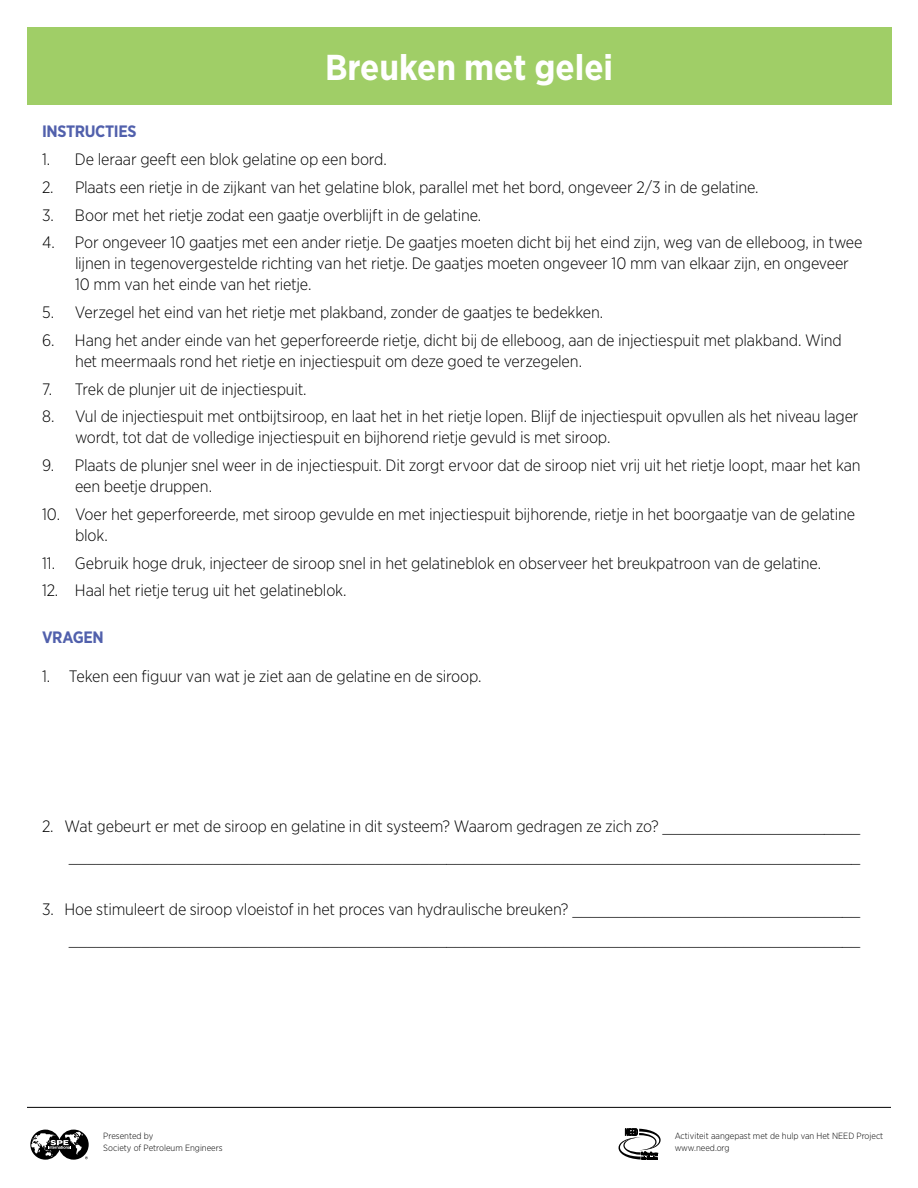
<style>
.page{position:relative;width:918px;height:1188px;background:#fff}
.page>*{position:absolute;margin:0;border:0;box-sizing:border-box;transform-origin:0 0}
.t1{font:700 36px "Gotham Narrow";color:#fff}
.t2{font:300 16.5px/21px "Gotham Narrow";letter-spacing:-.01em;color:#000}
.t3{font:700 16.5px "Gotham Narrow";letter-spacing:-.02em;color:#5160ac}
.t4{font:300 9px/12px "Gotham Narrow";color:#000}
</style>
<div class="page">
<div style="left:27px;top:27px;width:864px;height:77px;background:#a0ce67"></div>
<hr style="left:27px;top:1107px;width:864px;height:1px;background:#000">
<svg style="left:30px;top:1130px;width:59px;height:30px"></svg>
<svg style="left:619px;top:1128px;width:42px;height:32px"></svg>
<h1 class="t1" style="left:325px;top:51px;width:290px">Breuken met gelei</h1>
<p class="t3" style="left:42px;top:124px;width:96px">INSTRUCTIES</p>
<p class="t2" style="left:42px;top:150px;width:346px">1. De leraar geeft een blok gelatine op een bord.</p>
<p class="t2" style="left:42px;top:177px;width:718px">2. Plaats een rietje in de zijkant van het gelatine blok, parallel met het bord, ongeveer 2/3 in de gelatine.</p>
<p class="t2" style="left:42px;top:205px;width:441px">3. Boor met het rietje zodat een gaatje overblijft in de gelatine.</p>
<p class="t2" style="left:75px;top:233px;width:789px;text-indent:-33px">4. Por ongeveer 10 gaatjes met een ander rietje. De gaatjes moeten dicht bij het eind zijn, weg van de elleboog, in twee lijnen in tegenovergestelde richting van het rietje. De gaatjes moeten ongeveer 10 mm van elkaar zijn, en ongeveer<br>10 mm van het einde van het rietje.</p>
<p class="t2" style="left:42px;top:303px;width:563px">5. Verzegel het eind van het rietje met plakband, zonder de gaatjes te bedekken.</p>
<p class="t2" style="left:75px;top:330px;width:768px;text-indent:-33px">6. Hang het ander einde van het geperforeerde rietje, dicht bij de elleboog, aan de injectiespuit met plakband. Wind het meermaals rond het rietje en injectiespuit om deze goed te verzegelen.</p>
<p class="t2" style="left:42px;top:379px;width:266px">7. Trek de plunjer uit de injectiespuit.</p>
<p class="t2" style="left:75px;top:407px;width:785px;text-indent:-33px">8. Vul de injectiespuit met ontbijtsiroop, en laat het in het rietje lopen. Blijf de injectiespuit opvullen als het niveau lager wordt, tot dat de volledige injectiespuit en bijhorend rietje gevuld is met siroop.</p>
<p class="t2" style="left:75px;top:456px;width:787px;text-indent:-33px">9. Plaats de plunjer snel weer in de injectiespuit. Dit zorgt ervoor dat de siroop niet vrij uit het rietje loopt, maar het kan een beetje druppen.</p>
<p class="t2" style="left:75px;top:505px;width:782px;text-indent:-33px">10. Voer het geperforeerde, met siroop gevulde en met injectiespuit bijhorende, rietje in het boorgaatje van de gelatine blok.</p>
<p class="t2" style="left:42px;top:553px;width:781px">11. Gebruik hoge druk, injecteer de siroop snel in het gelatineblok en observeer het breukpatroon van de gelatine.</p>
<p class="t2" style="left:42px;top:581px;width:306px">12. Haal het rietje terug uit het gelatineblok.</p>
<p class="t3" style="left:42px;top:630px;width:63px">VRAGEN</p>
<p class="t2" style="left:42px;top:667px;width:441px">1. Teken een figuur van wat je ziet aan de gelatine en de siroop.</p>
<p class="t2" style="left:42px;top:812px;width:820px;line-height:30px;text-align:right">2. Wat gebeurt er met de siroop en gelatine in dit systeem? Waarom gedragen ze zich zo? ______________________ ________________________________________________________________________________________</p>
<p class="t2" style="left:42px;top:895px;width:820px;line-height:30px;text-align:right">3. Hoe stimuleert de siroop vloeistof in het proces van hydraulische breuken? ________________________________ ________________________________________________________________________________________</p>
<p class="t4" style="left:103px;top:1131px;width:121px">Presented by<br>Society of Petroleum Engineers</p>
<p class="t4" style="left:675px;top:1131px;width:210px">Activiteit aangepast met de hulp van Het NEED Project www.need.org</p>
</div>
